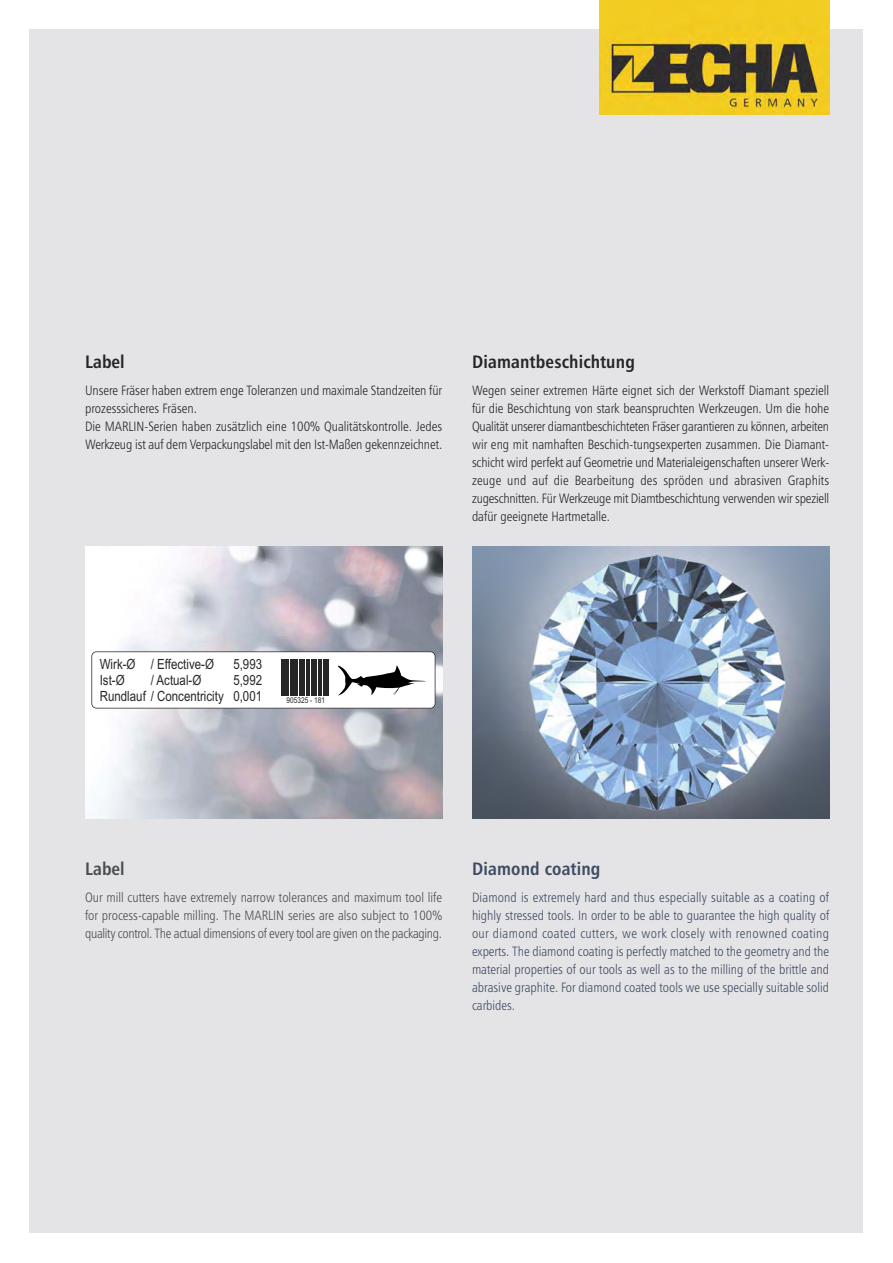
<style>
.page{position:relative;width:893px;height:1263px;background:#fff}
.page>*{position:absolute;margin:0;border:0;box-sizing:border-box;transform-origin:0 0}
.t1{font:300 expanded 50.4px "Helvetica Neue";color:#272627}
.t2{font:18px "Humanist 777 BT Bold Condensed B";letter-spacing:.01em;color:#272627}
.t3{font:18px "Humanist 777 BT Bold Condensed B";letter-spacing:.01em;color:#3f4b62}
.t4{font:18px "Humanist 777 BT Bold Condensed B";color:#4a4e51}
.t5{font:14.1px/16px "Arial Narrow";color:#272627;text-align:right}
.t6{font:13.5px/18px "Humanist 777 BT Light Condensed B";letter-spacing:-.005em;color:#272627}
.t7{font:13.5px/18px "Humanist 777 BT Light Condensed B";color:#3f4b62;text-align:justify}
.t8{font:13.5px/18px "Humanist 777 BT Light Condensed B";letter-spacing:-.02em;color:#4a4e51;text-align:justify}
.t9{font:8.1px "Arial Narrow";color:#272627}
.s1{font-weight:200;font-stretch:normal}
</style>
<div class="page">
<div style="left:30px;top:30px;width:833px;height:1203px;background:#e4e4e7"></div>
<img style="left:85px;top:546px;width:357px;height:272px">
<div style="left:92px;top:652px;width:343px;height:56px;background:#fff;border-radius:5px"></div>
<div style="left:91px;top:651px;width:344px;height:57px;border:2px solid #272627;border-radius:5px"></div>
<img style="left:338px;top:665px;width:63px;height:30px">
<img style="left:600px;top:0;width:229px;height:115px">
<img style="left:472px;top:546px;width:357px;height:272px">
<h2 class="t2" style="left:85px;top:354px;width:41px">Label</h2>
<p class="t6" style="left:85px;top:382px;width:359px">Unsere Fräser haben extrem enge Toleranzen und maximale Standzeiten für prozesssicheres Fräsen.<br>Die MARLIN-Serien haben zusätzlich eine 100% Qualitätskontrolle. Jedes Werkzeug ist auf dem Verpackungslabel mit den Ist-Maßen gekennzeichnet.</p>
<h2 class="t2" style="left:472px;top:354px;width:164px">Diamantbeschichtung</h2>
<p class="t6" style="left:472px;top:382px;width:359px;text-align:justify">Wegen seiner extremen Härte eignet sich der Werkstoff Diamant speziell für die Beschichtung von stark beanspruchten Werkzeugen. Um die hohe Qualität unserer diamantbeschichteten Fräser garantieren zu können, arbeiten wir eng mit namhaften Beschich-tungsexperten zusammen. Die Diamant&shy;schicht wird perfekt auf Geometrie und Materialeigenschaften unserer Werk&shy;zeuge und auf die Bearbeitung des spröden und abrasiven Graphits zugeschnitten. Für Werkzeuge mit Diamtbeschichtung verwenden wir speziell dafür geeignete Hartmetalle.</p>
<p class="t5" style="left:100px;top:656px;width:116px">Wirk-Ø / Effective-Ø</p>
<p class="t5" style="left:233px;top:656px;width:30px">5,993</p>
<p class="t5" style="left:100px;top:672px;width:26px">Ist-Ø</p>
<p class="t5" style="left:151px;top:672px;width:52px">/ Actual-Ø</p>
<p class="t5" style="left:100px;top:672px;width:164px">5,992<br>Rundlauf / Concentricity 0,001</p>
<h1 class="t1" style="left:282px;top:659px;width:51px">II<span class="s1">I</span>I<span class="s1">I</span>I<span class="s1">II</span></h1>
<p class="t9" style="left:286px;top:696px;width:40px">905325 - 181</p>
<h2 class="t4" style="left:85px;top:861px;width:41px">Label</h2>
<p class="t8" style="left:85px;top:889px;width:359px">Our mill cutters have extremely narrow tolerances and maximum tool life for process-capable milling. The MARLIN series are also subject to 100% quality control. The actual dimensions of every tool are given on the packaging.</p>
<h2 class="t3" style="left:472px;top:861px;width:130px">Diamond coating</h2>
<p class="t7" style="left:472px;top:889px;width:359px">Diamond is extremely hard and thus especially suitable as a coating of highly stressed tools. In order to be able to guarantee the high quality of our diamond coated cutters, we work closely with renowned coating experts. The diamond coating is perfectly matched to the geometry and the material properties of our tools as well as to the milling of the brittle and abrasive graphite. For diamond coated tools we use specially suitable solid carbides.</p>
</div>
